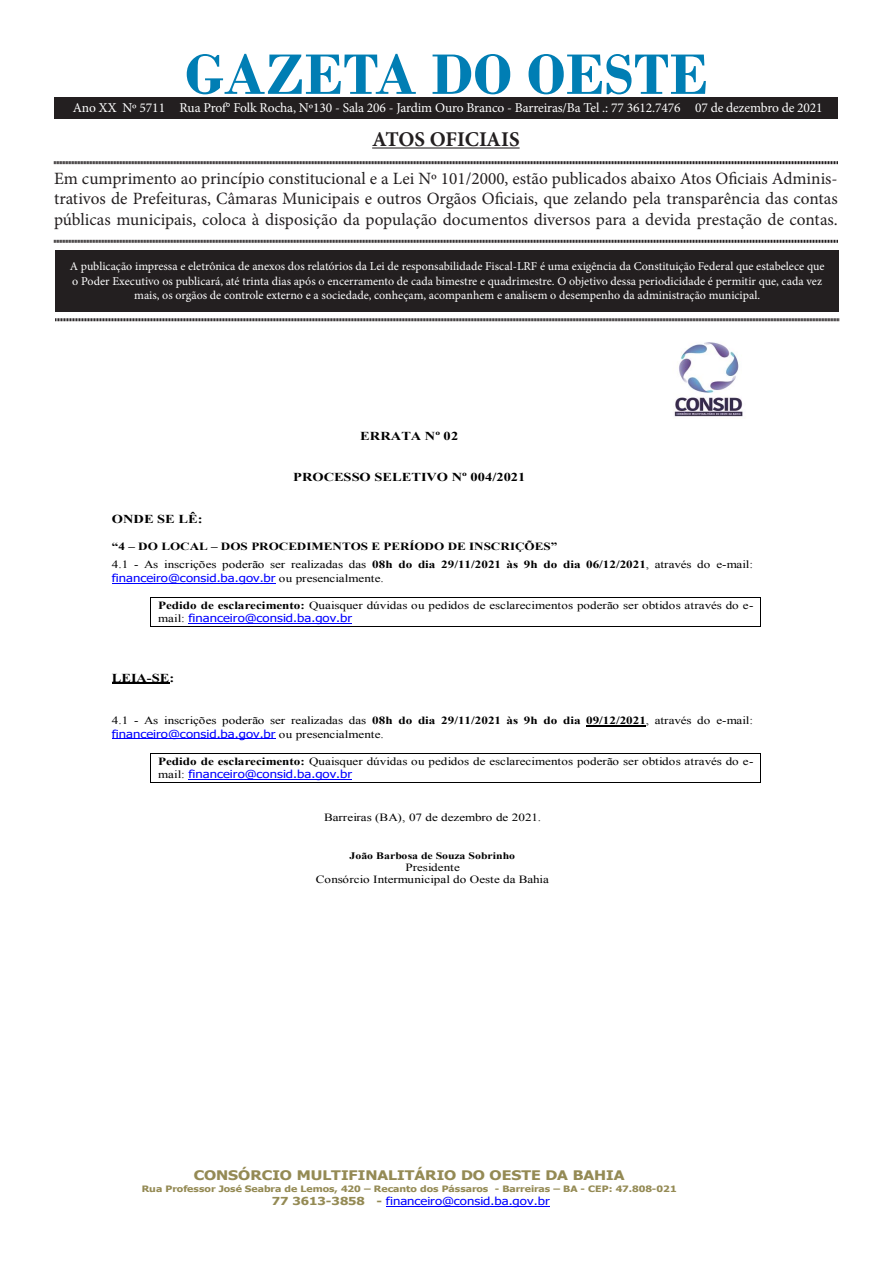
<style>
.page{position:relative;width:893px;height:1263px;background:#fff}
.page>*{position:absolute;margin:0;border:0;box-sizing:border-box;transform-origin:0 0}
.t1{font:700 60px "Bodoni";color:#007eb4}
.t2{font:700 21px "Minion Pro";letter-spacing:-.005em;color:#231f20}
.t3{font:17.25px/20.7px "Minion Pro";color:#231f20;text-align:justify}
.t4{font:13.5px "Minion Pro";letter-spacing:-.01em;color:#fff}
.t5{font:700 13.2px "Tahoma";color:#948a54;scale:1.19 1}
.t6{font:700 12.15px "Times New Roman";letter-spacing:.005em;color:#000;scale:1.19 1}
.t7{font:12px/14.4px "Minion Pro";color:#fff;text-align:center}
.t8{font:10.95px/13.6px "Times New Roman";color:#000;scale:1.19 1}
.t9{font:700 10.95px/18.8px "Times New Roman";color:#000;scale:1.19 1}
.t10{font:10.95px "Tahoma";color:#00f;scale:1.19 1}
.t11{font:700 9.9px "Times New Roman";color:#000;scale:1.19 1}
.t12{font:700 8.85px "Tahoma";color:#948a54;scale:1.19 1}
.s1{font-weight:400}
.s2{font-family:"Times New Roman";color:#000}
.s3{font-weight:700}
.s4{font-family:"Tahoma";color:#00f}
.s5{font-weight:700;color:#948a54}
</style>
<div class="page">
<div style="left:55px;top:250px;width:784px;height:61px;background:#231f20"></div>
<hr style="left:372px;top:147px;width:148px;height:2px;background:#231f20">
<svg style="left:54px;top:161px;width:784px;height:4px;background:#908e8e"></svg>
<svg style="left:54px;top:239px;width:784px;height:4px;background:#908e8e"></svg>
<svg style="left:55px;top:318px;width:784px;height:4px;background:#908e8e"></svg>
<div style="left:54px;top:98px;width:784px;height:20px;background:#231f20"></div>
<hr style="left:386px;top:1206px;width:164px;height:1px;background:#00f">
<img style="left:673px;top:342px;width:70px;height:75px">
<hr style="left:112px;top:583px;width:164px;height:1px;background:#00f">
<hr style="left:151px;top:597px;width:609px;height:1px;background:#000">
<hr style="left:188px;top:623px;width:164px;height:1px;background:#00f">
<hr style="left:151px;top:626px;width:609px;height:1px;background:#000">
<svg style="left:760px;top:597px;width:1px;height:30px"></svg>
<hr style="left:112px;top:683px;width:58px;height:1px;background:#000">
<hr style="left:586px;top:725px;width:60px;height:2px;background:#000">
<hr style="left:112px;top:738px;width:164px;height:1px;background:#00f">
<hr style="left:151px;top:753px;width:609px;height:1px;background:#000">
<hr style="left:188px;top:779px;width:164px;height:1px;background:#00f">
<hr style="left:151px;top:782px;width:609px;height:1px;background:#000">
<svg style="left:760px;top:753px;width:1px;height:30px"></svg>
<p class="t1" style="left:185px;top:39px;width:525px">GAZETA DO OESTE</p>
<p class="t2" style="left:372px;top:124px;width:149px">ATOS OFICIAIS</p>
<p class="t3" style="left:54px;top:168px;width:785px">Em cumprimento ao princípio constitucional e a Lei Nº 101/2000, estão publicados abaixo Atos Oficiais Adminis&shy;trativos de Prefeituras, Câmaras Municipais e outros Orgãos Oficiais, que zelando pela transparência das contas públicas municipais, coloca à disposição da população documentos diversos para a devida prestação de contas.</p>
<p class="t7" style="left:70px;top:259px;width:756px">A publicação impressa e eletrônica de anexos dos relatórios da Lei de responsabilidade Fiscal-LRF é uma exigência da Constituição Federal que estabelece que o Poder Executivo os publicará, até trinta dias após o encerramento de cada bimestre e quadrimestre. O objetivo dessa periodicidade é permitir que, cada vez mais, os orgãos de controle externo e a sociedade, conheçam, acompanhem e analisem o desempenho da administração municipal.</p>
<p class="t4" style="left:73px;top:98px;width:751px">Ano XX Nº 5711 Rua Prof° Folk Rocha, Nº130 - Sala 206 - Jardim Ouro Branco - Barreiras/Ba Tel .: 77 3612.7476 07 de dezembro de 2021</p>
<p class="t6" style="left:360px;top:427px;width:84px">ERRATA Nº 02</p>
<p class="t6" style="left:293px;top:469px;width:197px">PROCESSO SELETIVO Nº 004/2021</p>
<p class="t6" style="left:112px;top:510px;width:78px">ONDE SE LÊ:</p>
<p class="t9" style="left:112px;top:536px;width:540px">“4 – DO LOCAL – DOS PROCEDIMENTOS E PERÍODO DE INSCRIÇÕES”<br><span class="s1">4.1 - As inscrições poderão ser realizadas das</span> 08h do dia 29/11/2021 às 9h do dia 06/12/2021<span class="s1">, através do e-mail:</span></p>
<p class="t10" style="left:112px;top:570px;width:230px">financeiro@consid.ba.gov.br <span class="s2">ou presencialmente.</span></p>
<p class="t8" style="left:158px;top:598px;width:502px"><span class="s3">Pedido de esclarecimento:</span> Quaisquer dúvidas ou pedidos de esclarecimentos poderão ser obtidos através do e&shy;mail: <span class="s4">financeiro@consid.ba.gov.br</span></p>
<p class="t6" style="left:112px;top:669px;width:54px">LEIA-SE:</p>
<p class="t8" style="left:112px;top:714px;width:540px;line-height:13.2px">4.1 - As inscrições poderão ser realizadas das <span class="s3">08h do dia 29/11/2021 às 9h do dia 09/12/2021</span>, através do e-mail: <span class="s4">financeiro@consid.ba.gov.br</span> ou presencialmente.</p>
<p class="t8" style="left:158px;top:754px;width:502px"><span class="s3">Pedido de esclarecimento:</span> Quaisquer dúvidas ou pedidos de esclarecimentos poderão ser obtidos através do e&shy;mail: <span class="s4">financeiro@consid.ba.gov.br</span></p>
<p class="t8" style="left:324px;top:811px;width:184px">Barreiras (BA), 07 de dezembro de 2021.</p>
<p class="t11" style="left:349px;top:848px;width:141px">João Barbosa de Souza Sobrinho</p>
<p class="t8" style="left:316px;top:861px;width:197px;line-height:12.6px;text-align:center">Presidente<br>Consórcio Intermunicipal do Oeste da Bahia</p>
<p class="t5" style="left:194px;top:1166px;width:364px">CONSÓRCIO MULTIFINALITÁRIO DO OESTE DA BAHIA</p>
<p class="t12" style="left:142px;top:1183px;width:451px">Rua Professor José Seabra de Lemos, 420 – Recanto dos Pássaros - Barreiras – BA - CEP: 47.808-021</p>
<p class="t10" style="left:272px;top:1193px;width:235px"><span class="s5">77 3613-3858 -</span> financeiro@consid.ba.gov.br</p>
</div>
